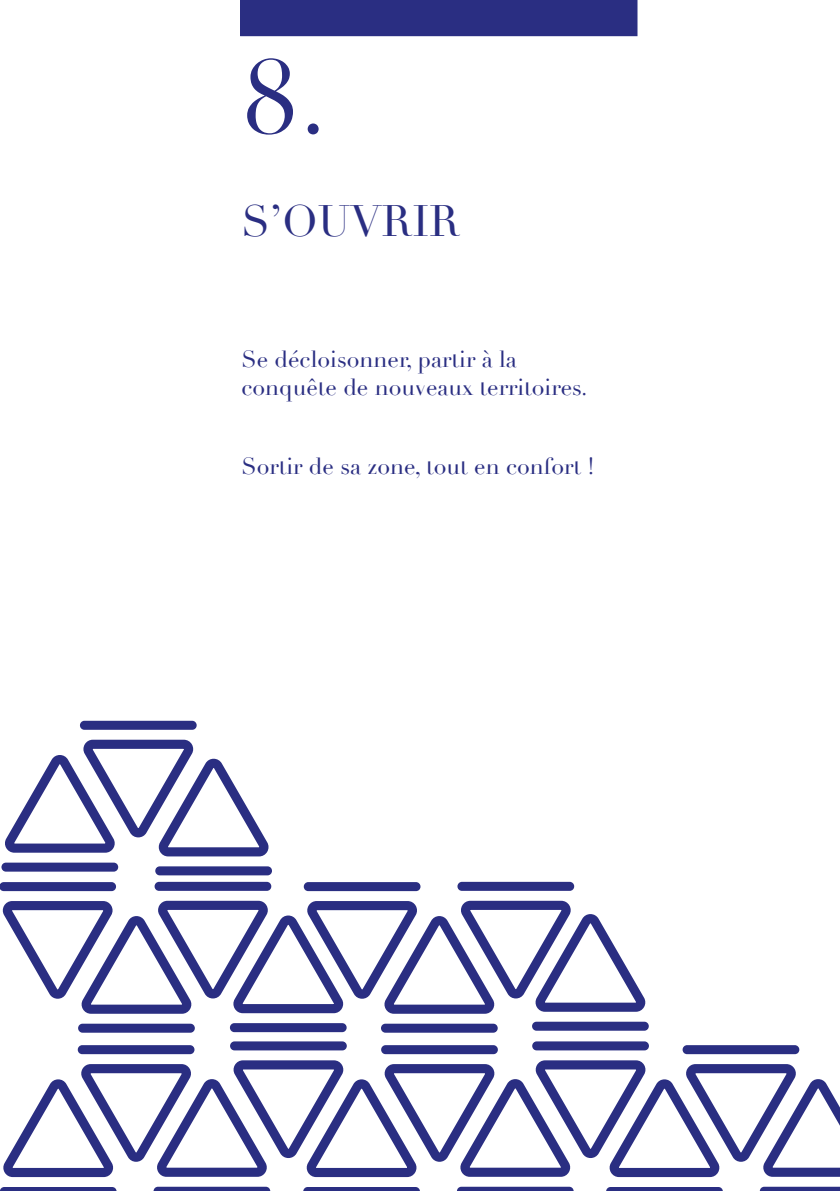
<style>
.page{position:relative;width:840px;height:1191px;background:#fff}
.page>*{position:absolute;margin:0;border:0;box-sizing:border-box;transform-origin:0 0}
.t1{font:103.2px "Didot";color:#2a2e82}
.t2{font:43px "Didot";color:#2a2e82}
.t3{font:23px "Didot";color:#2a2e82}
</style>
<div class="page">
<svg style="left:0;top:1187px;width:116px;height:4px"></svg>
<svg style="left:303px;top:1187px;width:116px;height:4px"></svg>
<div style="left:457px;top:882px;width:117px;height:9px;border:4px solid #2a2e82;border-radius:3px"></div>
<svg style="left:606px;top:1187px;width:116px;height:4px"></svg>
<div style="left:154px;top:882px;width:117px;height:9px;border:4px solid #2a2e82;border-radius:3px"></div>
<div style="left:80px;top:721px;width:116px;height:9px;border:4px solid #2a2e82;border-radius:3px"></div>
<div style="left:0;top:882px;width:116px;height:9px;border:4px solid #2a2e82;border-radius:3px"></div>
<div style="left:78px;top:1045px;width:116px;height:9px;border:4px solid #2a2e82;border-radius:3px"></div>
<div style="left:230px;top:1041px;width:116px;height:9px;border:4px solid #2a2e82;border-radius:3px"></div>
<div style="left:531px;top:1021px;width:117px;height:9px;border:4px solid #2a2e82;border-radius:3px"></div>
<div style="left:381px;top:1045px;width:116px;height:9px;border:4px solid #2a2e82;border-radius:3px"></div>
<div style="left:381px;top:1023px;width:116px;height:9px;border:4px solid #2a2e82;border-radius:3px"></div>
<div style="left:532px;top:1041px;width:116px;height:9px;border:4px solid #2a2e82;border-radius:3px"></div>
<div style="left:230px;top:1023px;width:116px;height:9px;border:4px solid #2a2e82;border-radius:3px"></div>
<div style="left:155px;top:866px;width:117px;height:9px;border:4px solid #2a2e82;border-radius:3px"></div>
<div style="left:682px;top:1045px;width:116px;height:9px;border:4px solid #2a2e82;border-radius:3px"></div>
<div style="left:78px;top:1023px;width:117px;height:9px;border:4px solid #2a2e82;border-radius:3px"></div>
<div style="left:1px;top:862px;width:117px;height:9px;border:4px solid #2a2e82;border-radius:3px"></div>
<svg style="left:5px;top:739px;width:264px;height:118px"></svg>
<svg style="left:153px;top:1186px;width:117px;height:5px"></svg>
<svg style="left:457px;top:1186px;width:116px;height:5px"></svg>
<div style="left:303px;top:882px;width:117px;height:9px;border:4px solid #2a2e82;border-radius:3px"></div>
<svg style="left:2px;top:900px;width:644px;height:114px"></svg>
<svg style="left:759px;top:1186px;width:80px;height:5px"></svg>
<svg style="left:3px;top:1060px;width:836px;height:118px"></svg>
<div style="left:240px;top:1px;width:396px;height:35px;background:#2a2e82"></div>
<div style="left:240px;top:0;width:397px;height:36px;border:1px solid #2a2e82"></div>
<p class="t1" style="left:241px;top:36px;width:88px">8.</p>
<p class="t2" style="left:241px;top:196px;width:220px">S’OUVRIR</p>
<p class="t3" style="left:241px;top:345px;width:277px">Se décloisonner, partir à la</p>
<p class="t3" style="left:241px;top:373px;width:347px">conquête de nouveaux territoires.</p>
<p class="t3" style="left:241px;top:452px;width:354px">Sortir de sa zone, tout en confort !</p>
</div>
